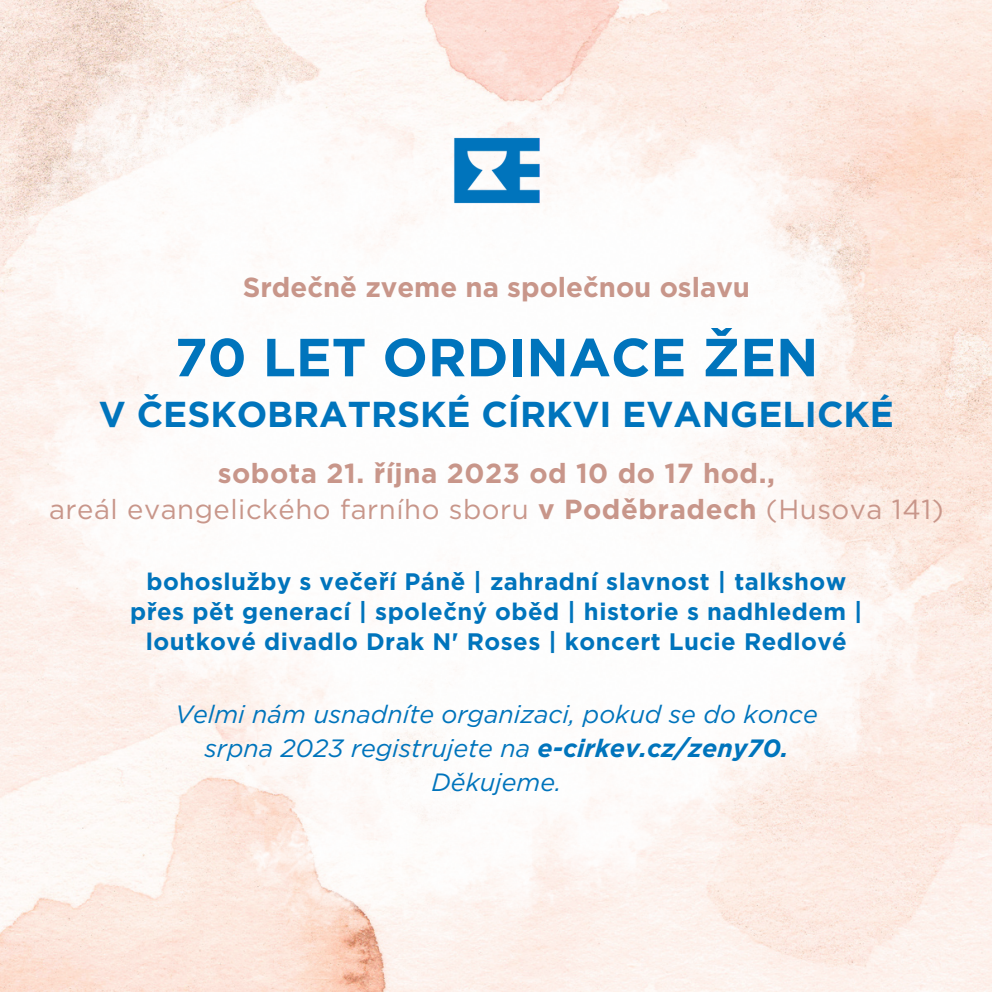
<style>
.page{position:relative;width:992px;height:992px;background:#fff}
.page>*{position:absolute;margin:0;border:0;box-sizing:border-box;transform-origin:0 0}
.t1{font:700 53.5px "Gotham";color:#0074bc}
.t2{font:700 36px "Gotham";color:#0074bc}
.t3{font:27.5px "Gotham";letter-spacing:.02em;color:#c8968a}
.t4{font:700 27.5px "Gotham";letter-spacing:.02em;color:#c8968a}
.t5{font:700 27.5px "Gotham";color:#c8968a}
.t6{font:italic 25px/33.8px "Gotham";color:#0074bc;text-align:center}
.t7{font:700 23.75px/30px "Gotham";letter-spacing:.02em;color:#0074bc;text-align:center}
.s1{font-weight:700}
</style>
<div class="page">
<img style="left:0;top:0;width:992px;height:36px">
<img style="left:0;top:36px;width:992px;height:956px">
<img style="left:415px;top:99px;width:163px;height:143px">
<p class="t5" style="left:243px;top:270px;width:509px">Srdečně zveme na společnou oslavu</p>
<p class="t1" style="left:174px;top:325px;width:645px">70 LET ORDINACE ŽEN</p>
<p class="t2" style="left:99px;top:392px;width:797px">V ČESKOBRATRSKÉ CÍRKVI EVANGELICKÉ</p>
<p class="t4" style="left:218px;top:457px;width:559px">sobota 21. října 2023 od 10 do 17 hod.,</p>
<p class="t3" style="left:49px;top:493px;width:896px">areál evangelického farního sboru <span class="s1">v Poděbradech</span> (Husova 141)</p>
<p class="t7" style="left:130px;top:566px;width:734px">bohoslužby s večeří Páně | zahradní slavnost | talkshow přes pět generací | společný oběd | historie s nadhledem | loutkové divadlo Drak N' Roses | koncert Lucie Redlové</p>
<p class="t6" style="left:175px;top:697px;width:644px">Velmi nám usnadníte organizaci, pokud se do konce srpna 2023 registrujete na <span class="s1">e-cirkev.cz/zeny70.<br></span>Děkujeme.</p>
</div>
